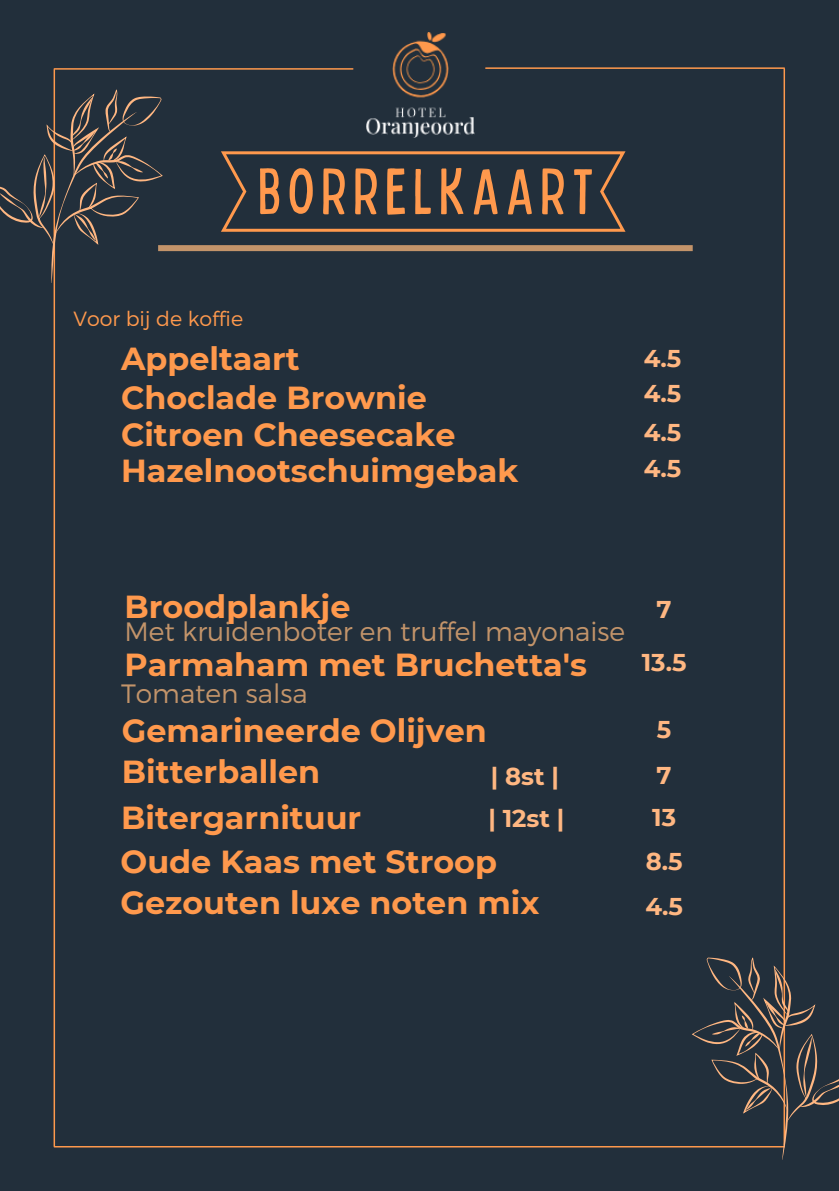
<style>
.page{position:relative;width:839px;height:1191px;background:#fff}
.page>*{position:absolute;margin:0;border:0;box-sizing:border-box;transform-origin:0 0}
.t1{font:condensed 64.6px "Bobby Jones";letter-spacing:.1em;color:#ff994d}
.t2{font:700 31.8px "Montserrat";color:#ff994d}
.t3{font:300 26.6px "Montserrat";color:#c3946a}
.t4{font:700 24.2px "Montserrat";color:#ffb782}
.t5{font:300 20.6px "Montserrat";color:#ff994d}
</style>
<div class="page">
<div style="left:0;top:0;width:838px;height:1191px;background:#222f3b"></div>
<img style="left:366px;top:33px;width:108px;height:105px">
<hr style="left:486px;top:67px;width:298px;height:2px;background:#ff994d">
<hr style="left:54px;top:68px;width:299px;height:2px;background:#ff994d">
<hr style="left:54px;top:1146px;width:730px;height:2px;background:#ff994d">
<hr style="left:54px;top:70px;width:1px;height:1076px;background:#ff994d">
<hr style="left:783px;top:69px;width:2px;height:1076px;background:#ff994d">
<svg style="left:0;top:88px;width:187px;height:196px"></svg>
<svg style="left:659px;top:949px;width:179px;height:211px"></svg>
<svg style="left:221px;top:151px;width:404px;height:81px"></svg>
<div style="left:158px;top:245px;width:534px;height:6px;background:#c3946a"></div>
<p class="t1" style="left:258px;top:150px;width:337px">BORRELKAART</p>
<h1 class="t5" style="left:73px;top:305px;width:171px">Voor bij de koffie</h1>
<p class="t2" style="left:121px;top:340px;width:180px">Appeltaart</p>
<h2 class="t2" style="left:121px;top:378px;width:307px">Choclade Brownie</h2>
<h3 class="t2" style="left:121px;top:415px;width:336px">Citroen Cheesecake</h3>
<h2 class="t2" style="left:121px;top:451px;width:399px">Hazelnootschuimgebak</h2>
<h3 class="t4" style="left:643px;top:343px;width:39px">4.5</h3>
<h2 class="t4" style="left:643px;top:378px;width:39px">4.5</h2>
<h3 class="t4" style="left:643px;top:418px;width:39px">4.5</h3>
<h2 class="t4" style="left:643px;top:454px;width:39px">4.5</h2>
<h3 class="t2" style="left:124px;top:587px;width:227px">Broodplankje</h3>
<h2 class="t3" style="left:124px;top:614px;width:502px">Met kruidenboter en truffel mayonaise</h2>
<h4 class="t2" style="left:125px;top:645px;width:464px">Parmaham met Bruchetta's</h4>
<h2 class="t3" style="left:121px;top:677px;width:188px">Tomaten salsa</h2>
<p class="t4" style="left:656px;top:595px;width:17px">7</p>
<h3 class="t4" style="left:641px;top:648px;width:46px">13.5</h3>
<h4 class="t2" style="left:122px;top:711px;width:366px">Gemarineerde Olijven</h4>
<h2 class="t4" style="left:657px;top:715px;width:16px">5</h2>
<p class="t2" style="left:122px;top:752px;width:200px">Bitterballen</p>
<h2 class="t2" style="left:121px;top:798px;width:242px">Bitergarnituur</h2>
<h3 class="t2" style="left:120px;top:842px;width:378px">Oude Kaas met Stroop</h3>
<h3 class="t4" style="left:491px;top:762px;width:70px">| 8st |</h3>
<h2 class="t4" style="left:488px;top:803px;width:78px">| 12st |</h2>
<p class="t4" style="left:656px;top:761px;width:17px">7</p>
<h2 class="t4" style="left:652px;top:803px;width:25px">13</h2>
<h3 class="t4" style="left:645px;top:846px;width:38px">8.5</h3>
<p class="t2" style="left:120px;top:884px;width:420px">Gezouten luxe noten mix</p>
<h2 class="t4" style="left:645px;top:891px;width:39px">4.5</h2>
</div>
